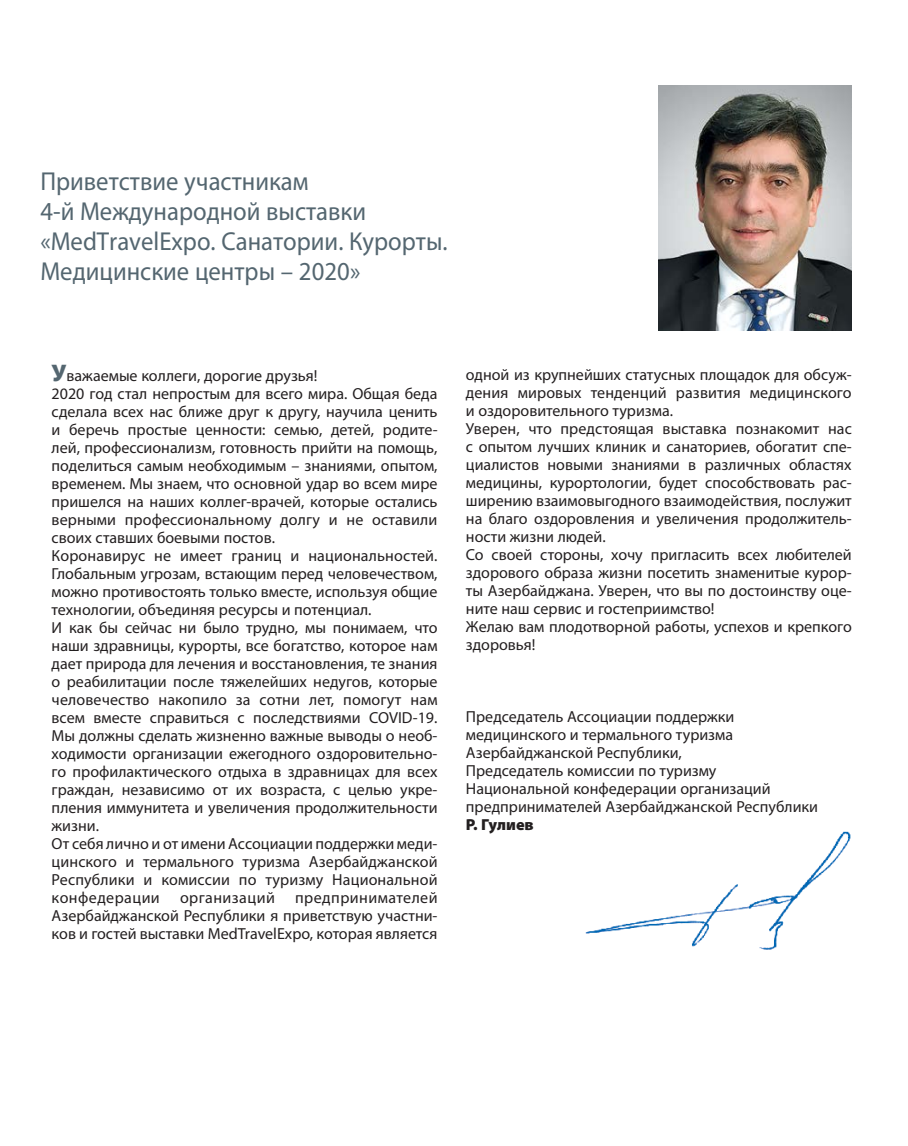
<style>
.page{position:relative;width:908px;height:1146px;background:#fff}
.page>*{position:absolute;margin:0;border:0;box-sizing:border-box;transform-origin:0 0}
.t1{font:26px/30px "Myriad Pro";color:#546670;scale:.95 1}
.t2{font:16px/18px "Myriad Pro";color:#231f20}
.t3{font:16px "Myriad Pro";letter-spacing:.03em;color:#231f20}
.t4{font:900 16px "Myriad Pro";color:#231f20}
.s1{font-weight:900;font-size:24px;color:#546670}
</style>
<div class="page">
<img style="left:585px;top:831px;width:266px;height:119px">
<img style="left:658px;top:85px;width:193px;height:246px">
<h1 class="t1" style="left:40px;top:166px;width:430px">Приветствие участникам<br>4-й Международной выставки «MedTravelExpo. Санатории. Курорты.<br>Медицинские центры – 2020»</h1>
<p class="t2" style="left:52px;top:366px;width:387px"><span class="s1">У</span>важаемые коллеги, дорогие друзья!<br>2020 год стал непростым для всего мира. Общая беда сделала всех нас ближе друг к другу, научила ценить и беречь простые ценности: семью, детей, родите&shy;лей, профессионализм, готовность прийти на помощь, поделиться самым необходимым – знаниями, опытом, временем. Мы знаем, что основной удар во всем мире пришелся на наших коллег-врачей, которые остались верными профессиональному долгу и не оставили своих ставших боевыми постов.<br>Коронавирус не имеет границ и национальностей.<br>Глобальным угрозам, встающим перед человечеством, можно противостоять только вместе, используя общие технологии, объединяя ресурсы и потенциал.<br>И как бы сейчас ни было трудно, мы понимаем, что наши здравницы, курорты, все богатство, которое нам дает природа для лечения и восстановления, те знания о реабилитации после тяжелейших недугов, которые человечество накопило за сотни лет, помогут нам всем вместе справиться с последствиями COVID-19.<br>Мы должны сделать жизненно важные выводы о необ&shy;ходимости организации ежегодного оздоровительно&shy;го профилактического отдыха в здравницах для всех граждан, независимо от их возраста, с целью укре&shy;пления иммунитета и увеличения продолжительности жизни.<br>От себя лично и от имени Ассоциации поддержки меди&shy;цинского и термального туризма Азербайджанской Республики и комиссии по туризму Национальной конфедерации</p>
<p class="t2" style="left:52px;top:888px;width:387px;text-align:justify;text-indent:243px">предпринимателей Азербайджанской Республики я приветствую участни&shy;ков и гостей выставки MedTravelExpo, которая является</p>
<p class="t3" style="left:180px;top:887px;width:96px">организаций</p>
<p class="t2" style="left:465px;top:365px;width:387px">одной из крупнейших статусных площадок для обсуж&shy;дения мировых тенденций развития медицинского и оздоровительного туризма.<br>Уверен, что предстоящая выставка познакомит нас с опытом лучших клиник и санаториев, обогатит спе&shy;циалистов новыми знаниями в различных областях медицины, курортологии, будет способствовать рас&shy;ширению взаимовыгодного взаимодействия, послужит на благо оздоровления и увеличения продолжитель&shy;ности жизни людей.<br>Со своей стороны, хочу пригласить всех любителей здорового образа жизни посетить знаменитые курор&shy;ты Азербайджана. Уверен, что вы по достоинству оце&shy;ните наш сервис и гостеприимство!<br>Желаю вам плодотворной работы, успехов и крепкого здоровья!</p>
<p class="t2" style="left:465px;top:707px;width:353px">Председатель Ассоциации поддержки медицинского и термального туризма Азербайджанской Республики,<br>Председатель комиссии по туризму Национальной конфедерации организаций предпринимателей Азербайджанской Республики</p>
<p class="t4" style="left:465px;top:814px;width:69px">Р. Гулиев</p>
</div>
